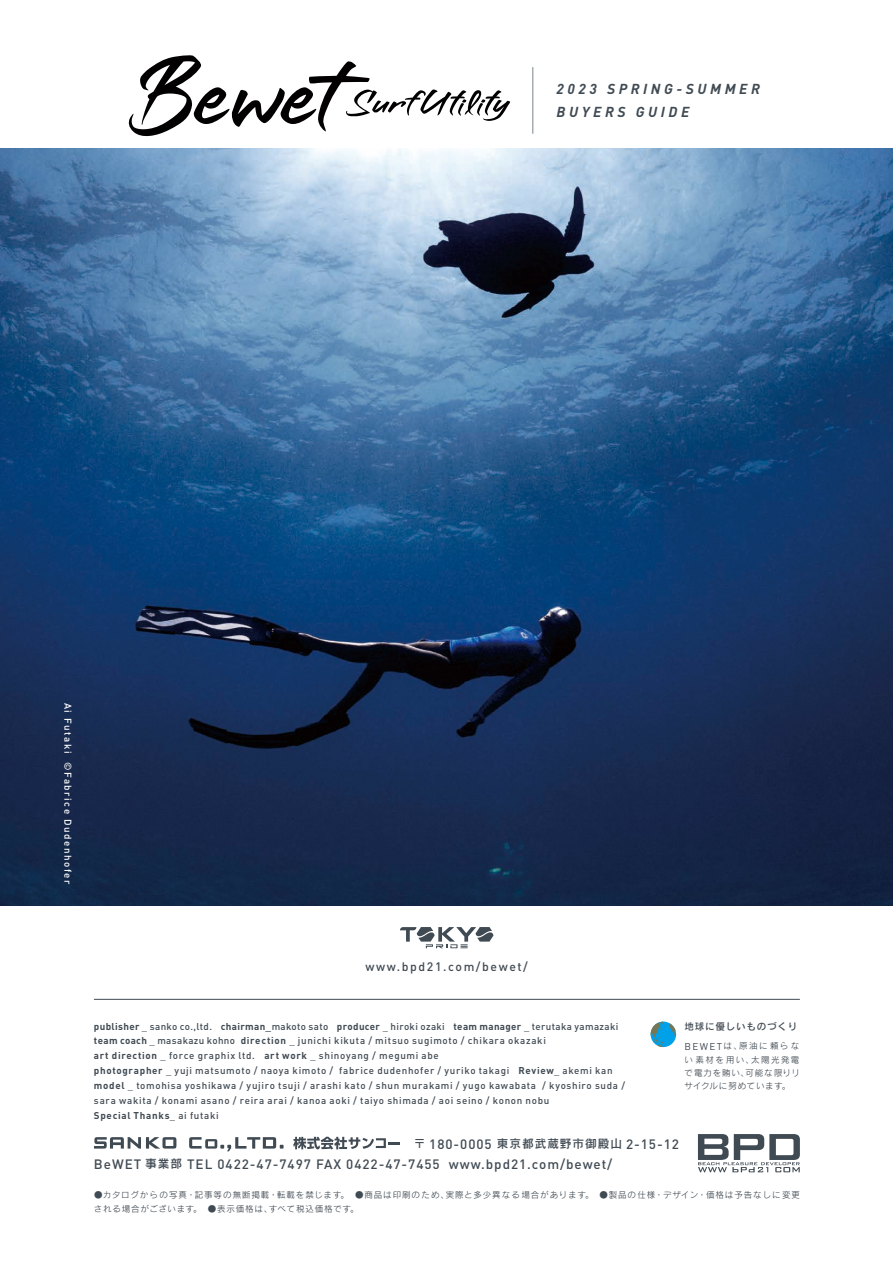
<style>
.page{position:relative;width:893px;height:1263px;background:#fff}
.page>*{position:absolute;margin:0;border:0;box-sizing:border-box;transform-origin:0 0}
.t1{font:italic 700 14.25px/22.6px "DINOT";letter-spacing:.25em;color:#404a53}
.t2{font:500 13.5px/19.8px "DINOT";letter-spacing:.07em;color:#404a53}
.t3{font:500 12.15px "DINOT";letter-spacing:.13em;color:#404a53}
.t4{font:500 9.75px/14.9px "DINOT";letter-spacing:.07em;color:#404a53}
.t5{font:500 9.75px "DINOT";letter-spacing:.155em;color:#fff}
.t6{font:9.6px "Rodin Pro DB";letter-spacing:.08em;color:#404a53}
.t7{font:8.55px/13.4px "Rodin Pro M";letter-spacing:.1em;color:#404a53;text-align:justify}
.s1{font-weight:700}
.s2{font-weight:400}
.s3{font-family:"DINOT";font-size:9.75px}
.s4{font-family:"Rodin Pro DB";font-weight:400;font-size:11.7px}
</style>
<div class="page">
<svg style="left:651px;top:1022px;width:25px;height:25px"></svg>
<hr style="left:94px;top:999px;width:706px;height:1px;background:#404a53">
<svg style="left:698px;top:1134px;width:102px;height:38px"></svg>
<svg style="left:293px;top:1137px;width:107px;height:12px"></svg>
<svg style="left:189px;top:1137px;width:95px;height:14px"></svg>
<svg style="left:94px;top:1137px;width:82px;height:11px"></svg>
<img style="left:0;top:149px;width:893px;height:757px">
<svg style="left:128px;top:55px;width:382px;height:82px"></svg>
<svg style="left:400px;top:927px;width:93px;height:21px"></svg>
<hr style="left:533px;top:67px;width:1px;height:67px;background:#78848b">
<h1 class="t1" style="left:557px;top:77px;width:205px">2023 SPRING-SUMMER<br>BUYERS GUIDE</h1>
<p class="t5" style="left:75px;top:703px;width:183px;rotate:90deg">Ai Futaki ©Fabrice Dudenhofer</p>
<p class="t3" style="left:365px;top:957px;width:164px">www.bpd21.com/bewet/</p>
<p class="t4" style="left:94px;top:1018px;width:533px"><span class="s1">publisher</span> <span class="s2">_</span> sanko co.,ltd. <span class="s1">chairman</span>_makoto sato <span class="s1">producer</span> <span class="s2">_</span> hiroki ozaki <span class="s1">team manager</span> <span class="s2">_</span> terutaka yamazaki <span class="s1">team coach</span> <span class="s2">_</span> masakazu kohno <span class="s1">direction</span> <span class="s2">_</span> junichi kikuta / mitsuo sugimoto / chikara okazaki<br><span class="s1">art direction</span> <span class="s2">_</span> force graphix ltd. <span class="s1">art work</span> <span class="s2">_</span> shinoyang / megumi abe<br><span class="s1">photographer</span> <span class="s2">_</span> yuji matsumoto / naoya kimoto / fabrice dudenhofer / yuriko takagi <span class="s1">Review</span><span class="s2">_</span> akemi kan <span class="s1">model</span> <span class="s2">_</span> tomohisa yoshikawa / yujiro tsuji / arashi kato / shun murakami / yugo kawabata / kyoshiro suda / sara wakita / konami asano / reira arai / kanoa aoki / taiyo shimada / aoi seino / konon nobu<br><span class="s1">Special Thanks</span><span class="s2">_</span> ai futaki</p>
<p class="t6" style="left:685px;top:1020px;width:114px">地球に優しいものづくり</p>
<p class="t7" style="left:684px;top:1039px;width:117px"><span class="s3">BEWET</span>は、原油に頼らない素材を用い、太陽光発電で電力を賄い、可能な限りリサイクルに努めています。</p>
<h2 class="t2" style="left:94px;top:1133px;width:586px;text-indent:307px"><span class="s4">　〒</span> 180-0005 <span class="s4">東京都武蔵野市御殿山</span> 2-15-12<br>BeWET <span class="s4">事業部</span> TEL 0422-47-7497 FAX 0422-47-7455 www.bpd21.com/bewet/</h2>
<p class="t7" style="left:94px;top:1188px;width:707px">●カタログからの写真・記事等の無断掲載・転載を禁じます。　●商品は印刷のため、実際と多少異なる場合があります。　●製品の仕様・デザイン・価格は予告なしに変更される場合がございます。　●表示価格は、すべて税込価格です。</p>
</div>
